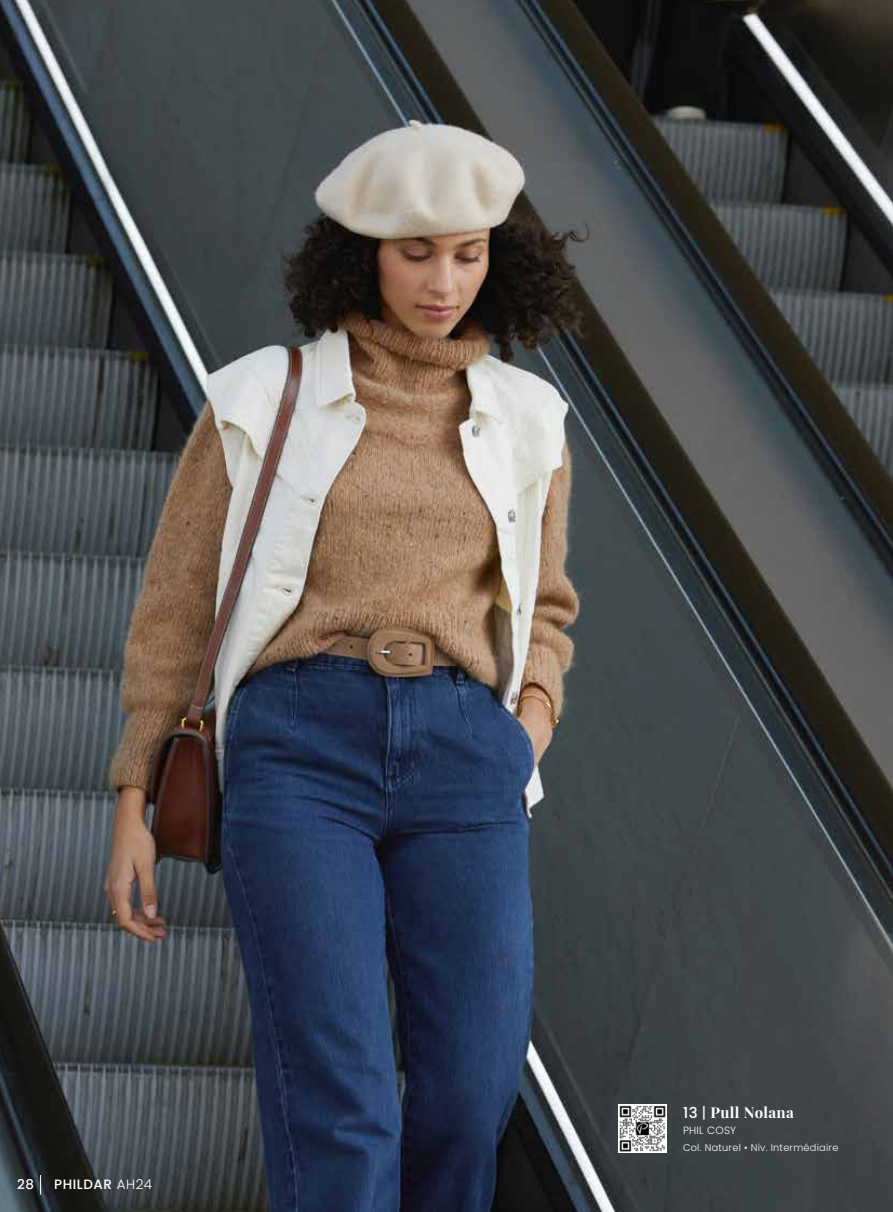
<style>
.page{position:relative;width:893px;height:1212px;background:#fff}
.page>*{position:absolute;margin:0;border:0;box-sizing:border-box;transform-origin:0 0}
.t1{font:700 15px "Playfair Display";letter-spacing:.025em;color:#fff}
.t2{font:500 13.5px "Poppins";letter-spacing:.04em;color:#fff}
.t3{font:300 10.5px "Poppins";letter-spacing:.025em;color:#fff}
.t4{font:300 9.75px "Poppins";letter-spacing:.025em;color:#fff}
.s1{font-weight:300}
.s2{font-family:"Poppins";font-weight:500}
.s3{font-family:"Poppins";font-weight:400}
</style>
<div class="page">
<img style="left:0;top:0;width:893px;height:1212px">
<img style="left:619px;top:1105px;width:47px;height:47px">
<svg style="left:40px;top:1175px;width:1px;height:19px"></svg>
<h2 class="t2" style="left:17px;top:1176px;width:18px">28</h2>
<h2 class="t2" style="left:54px;top:1176px;width:100px">PHILDAR <span class="s1">AH24</span></h2>
<h1 class="t1" style="left:683px;top:1102px;width:112px"><span class="s2">13</span> <span class="s3">|</span> Pull Nolana</h1>
<p class="t3" style="left:683px;top:1124px;width:55px">PHIL COSY</p>
<p class="t4" style="left:683px;top:1141px;width:157px">Col. Naturel • Niv. Intermédiaire</p>
</div>
